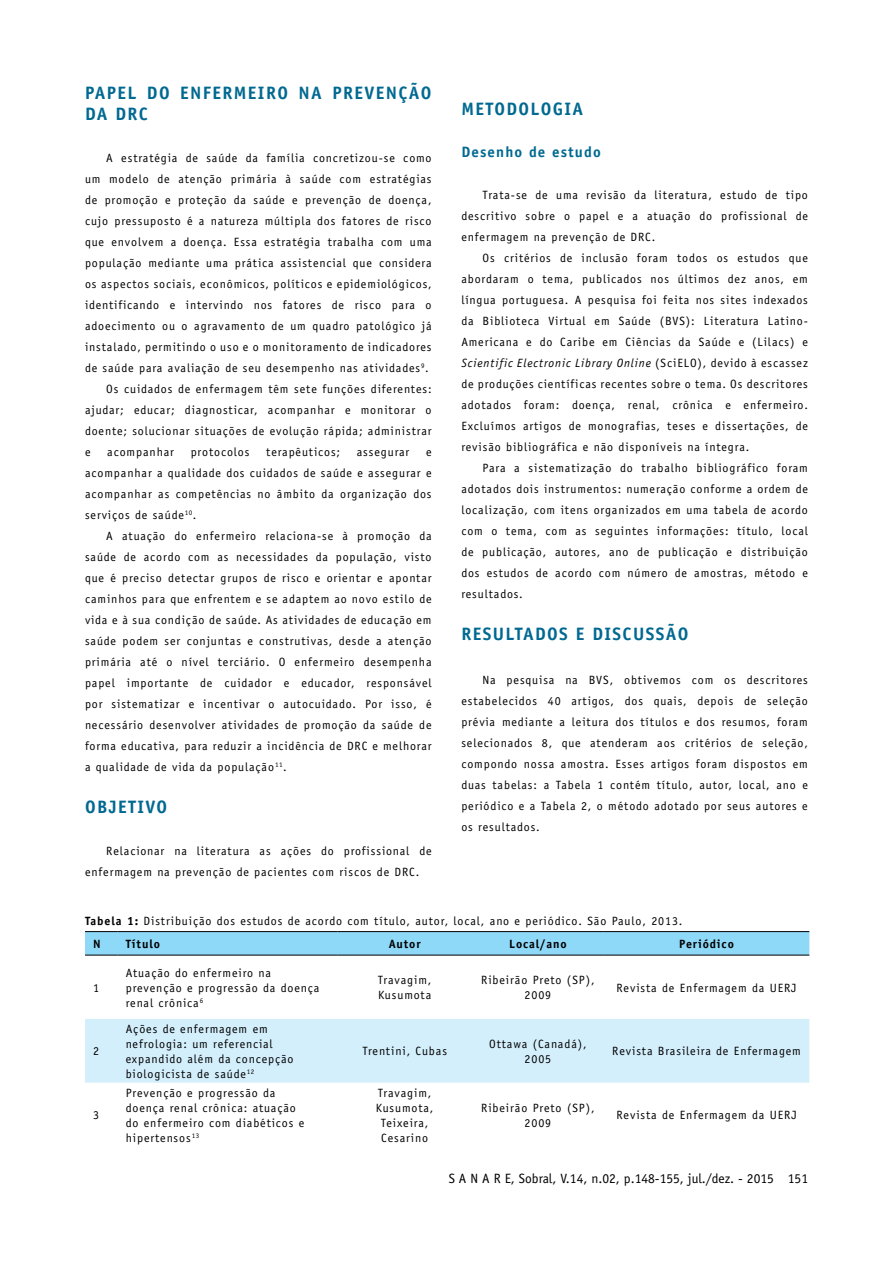
<style>
.page{position:relative;width:893px;height:1263px;background:#fff}
.page>*{position:absolute;margin:0;border:0;box-sizing:border-box;transform-origin:0 0}
.t1{font:700 18px/21px "Officina Sans";letter-spacing:.075em;color:#006991}
.t2{font:700 15px "Officina Sans";letter-spacing:.075em;color:#006991}
.t3{font:13.5px "Officina Sans";color:#000}
.t4{font:12px/21px "Officina Sans";letter-spacing:.075em;color:#000;text-align:justify}
.t5{font:700 12px "Officina Sans";letter-spacing:.075em;color:#000}
.s1{font-style:italic}
.s2{font-weight:700}
</style>
<div class="page">
<svg style="left:85px;top:932px;width:724px;height:23px;background:#8ad3f2"></svg>
<div style="left:85px;top:1019px;width:724px;height:64px;background:#d4effc"></div>
<hr style="left:85px;top:931px;width:33px;height:1px;background:#000">
<hr style="left:118px;top:931px;width:219px;height:1px;background:#000">
<hr style="left:337px;top:931px;width:135px;height:1px;background:#000">
<hr style="left:472px;top:931px;width:132px;height:1px;background:#000">
<hr style="left:604px;top:931px;width:205px;height:1px;background:#000">
<hr style="left:85px;top:955px;width:33px;height:1px;background:#000">
<hr style="left:118px;top:955px;width:219px;height:1px;background:#000">
<hr style="left:337px;top:955px;width:135px;height:1px;background:#000">
<hr style="left:472px;top:955px;width:132px;height:1px;background:#000">
<hr style="left:604px;top:955px;width:205px;height:1px;background:#000">
<h1 class="t1" style="left:85px;top:82px;width:348px">PAPEL DO ENFERMEIRO NA PREVENÇÃO<br>DA DRC</h1>
<p class="t4" style="left:106px;top:148px;width:327px">A estratégia de saúde da família concretizou-se como</p>
<p class="t4" style="left:85px;top:169px;width:348px">um modelo de atenção primária à saúde com estratégias</p>
<p class="t4" style="left:85px;top:190px;width:348px">de promoção e proteção da saúde e prevenção de doença,</p>
<p class="t4" style="left:85px;top:211px;width:348px">cujo pressuposto é a natureza múltipla dos fatores de risco</p>
<p class="t4" style="left:85px;top:232px;width:348px">que envolvem a doença. Essa estratégia trabalha com uma</p>
<p class="t4" style="left:85px;top:253px;width:348px">população mediante uma prática assistencial que considera</p>
<p class="t4" style="left:85px;top:274px;width:348px">os aspectos sociais, econômicos, políticos e epidemiológicos,</p>
<p class="t4" style="left:85px;top:295px;width:348px">identificando e intervindo nos fatores de risco para o</p>
<p class="t4" style="left:85px;top:316px;width:348px">adoecimento ou o agravamento de um quadro patológico já</p>
<p class="t4" style="left:85px;top:337px;width:348px">instalado, permitindo o uso e o monitoramento de indicadores</p>
<p class="t4" style="left:85px;top:358px;width:345px">de saúde para avaliação de seu desempenho nas atividades<sup>9</sup>.</p>
<p class="t4" style="left:106px;top:379px;width:327px">Os cuidados de enfermagem têm sete funções diferentes:</p>
<p class="t4" style="left:85px;top:400px;width:348px">ajudar; educar; diagnosticar, acompanhar e monitorar o</p>
<p class="t4" style="left:85px;top:421px;width:348px">doente; solucionar situações de evolução rápida; administrar</p>
<p class="t4" style="left:85px;top:442px;width:7px">e</p>
<p class="t4" style="left:107px;top:442px;width:68px">acompanhar</p>
<p class="t4" style="left:191px;top:442px;width:60px">protocolos</p>
<p class="t4" style="left:266px;top:442px;width:75px">terapêuticos;</p>
<p class="t4" style="left:357px;top:442px;width:54px">assegurar</p>
<p class="t4" style="left:85px;top:442px;width:348px;text-indent:341px">e acompanhar a qualidade dos cuidados de saúde e assegurar e acompanhar as competências no âmbito da organização dos serviços de saúde<sup>10</sup>.</p>
<p class="t4" style="left:85px;top:526px;width:348px;text-indent:21px">A atuação do enfermeiro relaciona-se à promoção da saúde de acordo com as necessidades da população, visto que é preciso detectar grupos de risco e orientar e apontar caminhos para que enfrentem e se adaptem ao novo estilo de vida e à sua condição de saúde. As atividades de educação em saúde podem ser conjuntas e construtivas, desde a atenção primária até o nível terciário. O enfermeiro desempenha papel importante de cuidador e educador, responsável por sistematizar e incentivar o autocuidado. Por isso, é necessário desenvolver atividades de promoção da saúde de forma educativa, para reduzir a incidência de DRC e melhorar a qualidade de vida da população<sup>11</sup>.</p>
<h1 class="t1" style="left:85px;top:796px;width:84px">OBJETIVO</h1>
<p class="t4" style="left:85px;top:841px;width:348px;text-indent:21px">Relacionar na literatura as ações do profissional de enfermagem na prevenção de pacientes com riscos de DRC.</p>
<h1 class="t1" style="left:461px;top:98px;width:123px">METODOLOGIA</h1>
<p class="t2" style="left:461px;top:143px;width:141px">Desenho de estudo</p>
<p class="t4" style="left:461px;top:185px;width:348px;text-indent:21px">Trata-se de uma revisão da literatura, estudo de tipo descritivo sobre o papel e a atuação do profissional de enfermagem na prevenção de DRC.</p>
<p class="t4" style="left:461px;top:248px;width:348px;text-indent:21px">Os critérios de inclusão foram todos os estudos que abordaram o tema, publicados nos últimos dez anos, em língua portuguesa. A pesquisa foi feita nos sites indexados da Biblioteca Virtual em Saúde (BVS): Literatura Latino-Americana e do Caribe em Ciências da Saúde e (Lilacs) e <span class="s1">Scientific Electronic Library Online</span> (SciELO), devido à escassez de produções científicas recentes sobre o tema. Os descritores adotados foram: doença, renal, crônica e enfermeiro.<br>Excluímos artigos de monografias, teses e dissertações, de revisão bibliográfica e não disponíveis na íntegra.</p>
<p class="t4" style="left:461px;top:458px;width:348px;text-indent:21px">Para a sistematização do trabalho bibliográfico foram adotados dois instrumentos: numeração conforme a ordem de localização, com itens organizados em uma tabela de acordo com o tema, com as seguintes informações: título, local de publicação, autores, ano de publicação e distribuição dos estudos de acordo com número de amostras, método e resultados.</p>
<h1 class="t1" style="left:461px;top:623px;width:229px">RESULTADOS E DISCUSSÃO</h1>
<p class="t4" style="left:461px;top:669px;width:348px;text-indent:21px">Na pesquisa na BVS, obtivemos com os descritores estabelecidos 40 artigos, dos quais, depois de seleção prévia mediante a leitura dos títulos e dos resumos, foram selecionados 8, que atenderam aos critérios de seleção, compondo nossa amostra. Esses artigos foram dispostos em duas tabelas: a Tabela 1 contém título, autor, local, ano e periódico e a Tabela 2, o método adotado por seus autores e os resultados.</p>
<p class="t4" style="left:93px;top:910px;width:591px;line-height:22.8px;text-indent:-8px"><span class="s2">Tabela 1:</span> Distribuição dos estudos de acordo com título, autor, local, ano e periódico. São Paulo, 2013.<br><span class="s2">N</span></p>
<p class="t5" style="left:126px;top:936px;width:36px">Título</p>
<p class="t5" style="left:389px;top:936px;width:33px">Autor</p>
<p class="t5" style="left:509px;top:936px;width:59px">Local/ano</p>
<p class="t5" style="left:679px;top:936px;width:56px">Periódico</p>
<p class="t4" style="left:93px;top:977px;width:7px">1</p>
<p class="t4" style="left:93px;top:1041px;width:7px">2</p>
<p class="t4" style="left:93px;top:1104px;width:7px">3</p>
<p class="t4" style="left:126px;top:965px;width:195px;line-height:15px;text-align:left">Atuação do enfermeiro na prevenção e progressão da doença renal crônica<sup>6</sup></p>
<p class="t4" style="left:378px;top:973px;width:55px;line-height:15px">Travagim,<br>Kusumota</p>
<p class="t4" style="left:481px;top:973px;width:115px;line-height:15px;text-align:center">Ribeirão Preto (SP),<br>2009</p>
<p class="t4" style="left:616px;top:977px;width:182px">Revista de Enfermagem da UERJ</p>
<p class="t4" style="left:126px;top:1021px;width:169px;line-height:15px;text-align:left">Ações de enfermagem em nefrologia: um referencial expandido além da concepção biologicista de saúde<sup>12</sup></p>
<p class="t4" style="left:362px;top:1041px;width:86px">Trentini, Cubas</p>
<p class="t4" style="left:489px;top:1036px;width:99px;line-height:15px;text-align:center">Ottawa (Canadá),<br>2005</p>
<p class="t4" style="left:612px;top:1041px;width:190px">Revista Brasileira de Enfermagem</p>
<p class="t4" style="left:126px;top:1085px;width:180px;line-height:15px;text-align:left">Prevenção e progressão da doença renal crônica: atuação do enfermeiro com diabéticos e hipertensos<sup>13</sup></p>
<p class="t4" style="left:376px;top:1085px;width:59px;line-height:15px;text-align:center">Travagim,<br>Kusumota,<br>Teixeira,<br>Cesarino</p>
<p class="t4" style="left:481px;top:1100px;width:115px;line-height:15px;text-align:center">Ribeirão Preto (SP),<br>2009</p>
<p class="t4" style="left:616px;top:1104px;width:182px">Revista de Enfermagem da UERJ</p>
<p class="t3" style="left:449px;top:1170px;width:361px">S A N A R E, Sobral, V.14, n.02, p.148-155, jul./dez. - 2015 151</p>
</div>
